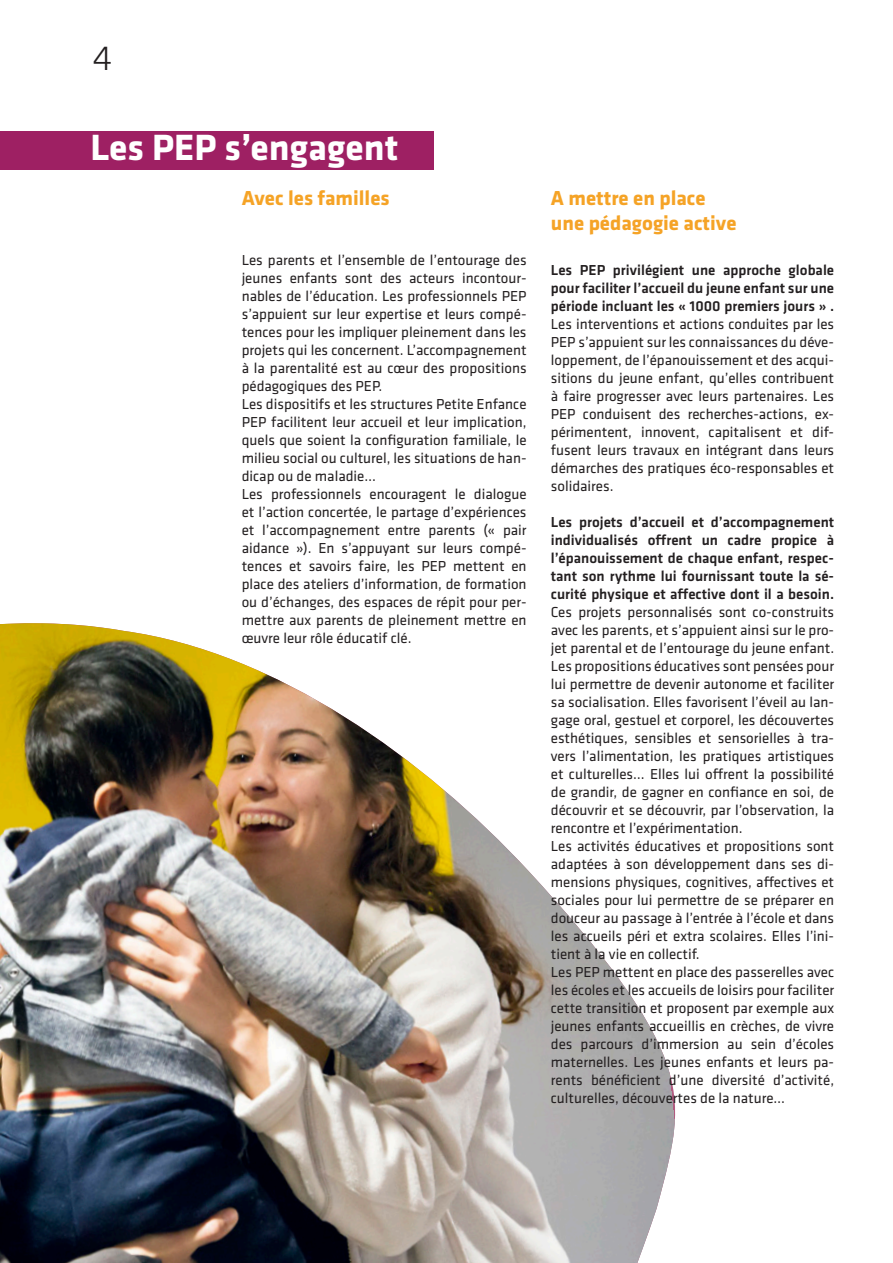
<style>
.page{position:relative;width:893px;height:1263px;background:#fff}
.page>*{position:absolute;margin:0;border:0;box-sizing:border-box;transform-origin:0 0}
.t1{font:700 37.8px "Klavika";color:#fff}
.t2{font:300 36px "Klavika";color:#231f20}
.t3{font:700 21px/25.2px "Klavika";color:#f5a326}
.t4{font:15px/18px "Klavika";color:#231f20}
.t5{font:500 15px/18px "Klavika";color:#231f20;text-align:justify}
</style>
<div class="page">
<img style="left:0;top:623px;width:675px;height:640px">
<div style="left:0;top:131px;width:434px;height:38px;background:#9e2063"></div>
<h2 class="t2" style="left:93px;top:38px;width:21px">4</h2>
<h1 class="t1" style="left:90px;top:127px;width:309px">Les PEP s’engagent</h1>
<h3 class="t3" style="left:242px;top:186px;width:150px">Avec les familles</h3>
<p class="t4" style="left:242px;top:251px;width:286px">Les parents et l’ensemble de l’entourage des jeunes enfants sont des acteurs incontour&shy;nables de l’éducation. Les professionnels PEP s’appuient sur leur expertise et leurs compé&shy;tences pour les impliquer pleinement dans les projets qui les concernent. L’accompagnement à la parentalité est au cœur des propositions pédagogiques des PEP.<br>Les dispositifs et les structures Petite Enfance PEP facilitent leur accueil et leur implication, quels que soient la configuration familiale, le milieu social ou culturel, les situations de han&shy;dicap ou de maladie…<br>Les professionnels encouragent le dialogue et l’action concertée, le partage d’expériences et l’accompagnement entre parents (« pair aidance »). En s’appuyant sur leurs compé&shy;tences et savoirs faire, les PEP mettent en place des ateliers d’information, de formation ou d’échanges, des espaces de répit pour per&shy;mettre aux parents de pleinement mettre en œuvre leur rôle éducatif clé.</p>
<h3 class="t3" style="left:551px;top:186px;width:187px">A mettre en place une pédagogie active</h3>
<p class="t5" style="left:551px;top:261px;width:285px">Les PEP privilégient une approche globale pour faciliter l’accueil du jeune enfant sur une période incluant les « 1000 premiers jours » .</p>
<p class="t4" style="left:551px;top:315px;width:285px;text-align:justify">Les interventions et actions conduites par les PEP s’appuient sur les connaissances du déve&shy;loppement, de l’épanouissement et des acqui&shy;sitions du jeune enfant, qu’elles contribuent à faire progresser avec leurs partenaires. Les PEP conduisent des recherches-actions, ex&shy;périmentent, innovent, capitalisent et dif&shy;fusent leurs travaux en intégrant dans leurs démarches des pratiques éco-responsables et solidaires.</p>
<p class="t5" style="left:551px;top:513px;width:285px">Les projets d’accueil et d’accompagnement individualisés offrent un cadre propice à l’épanouissement de chaque enfant, respec&shy;tant son rythme lui fournissant toute la sé&shy;curité physique et affective dont il a besoin.</p>
<p class="t4" style="left:551px;top:603px;width:285px">Ces projets personnalisés sont co-construits avec les parents, et s’appuient ainsi sur le pro&shy;jet parental et de l’entourage du jeune enfant.<br>Les propositions éducatives sont pensées pour lui permettre de devenir autonome et faciliter sa socialisation. Elles favorisent l’éveil au lan&shy;gage oral, gestuel et corporel, les découvertes esthétiques, sensibles et sensorielles à tra&shy;vers l’alimentation, les pratiques artistiques et culturelles… Elles lui offrent la possibilité de grandir, de gagner en confiance en soi, de découvrir et se découvrir, par l’observation, la rencontre et l’expérimentation.<br>Les activités éducatives et propositions sont adaptées à son développement dans ses di&shy;mensions physiques, cognitives, affectives et sociales pour lui permettre de se préparer en douceur au passage à l’entrée à l’école et dans les accueils péri et extra scolaires. Elles l’ini&shy;tient à la vie en collectif.<br>Les PEP mettent en place des passerelles avec les écoles et les accueils de loisirs pour faciliter cette transition et proposent par exemple aux jeunes enfants accueillis en crèches, de vivre des parcours d’immersion au sein d’écoles maternelles. Les jeunes enfants et leurs pa&shy;rents bénéficient d’une diversité d’activité, culturelles, découvertes de la nature…</p>
</div>
